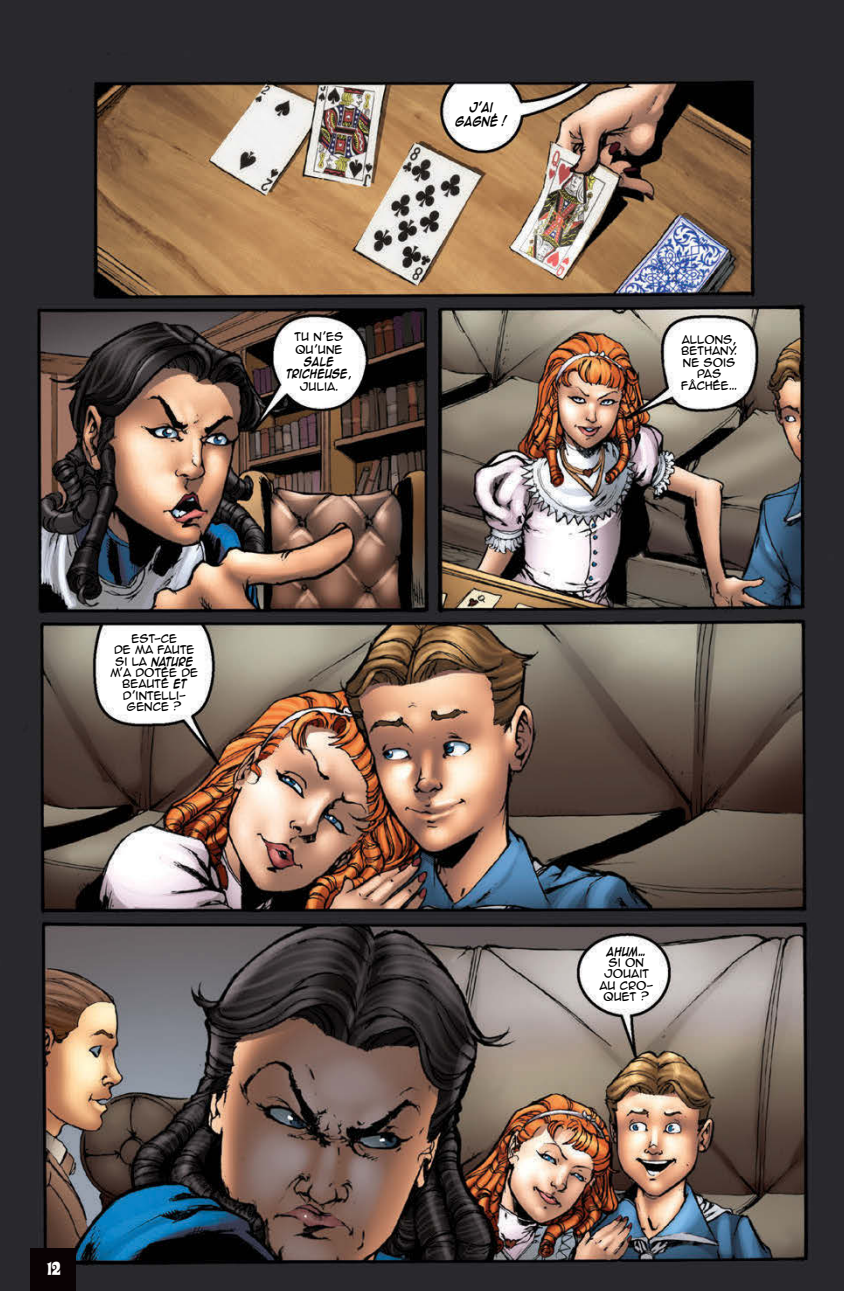
<style>
.page{position:relative;width:844px;height:1291px;background:#fff}
.page>*{position:absolute;margin:0;border:0;box-sizing:border-box;transform-origin:0 0}
.t1{font:900 15.75px "Bobo";color:#fff}
.t2{font:700 11.38px/14px "Anime Ace 2.0 BB";color:#000;text-align:center;scale:.8 1}
.t3{font:10.5px/11.4px "Anime Ace 2.0 BB";color:#000;text-align:center}
.s1{font-weight:700}
</style>
<div class="page">
<img style="left:0;top:0;width:844px;height:1290px">
<div style="left:31px;top:1248px;width:45px;height:42px;background:#0a0204"></div>
<p class="t3" style="left:286px;top:332px;width:67px;line-height:12.2px">TU N’ES<br>QU’UNE<br><span class="s1">SALE<br>TRICHEUSE</span>,<br>JULIA.</p>
<p class="t3" style="left:111px;top:633px;width:89px">EST-CE<br>DE MA FAUTE<br>SI LA <span class="s1">NATURE<br></span>M’A DOTÉE DE<br>BEAUTÉ <span class="s1">ET<br></span>D’INTELLI-<br>GENCE ?</p>
<p class="t1" style="left:47px;top:1260px;width:15px">12</p>
<p class="t2" style="left:456px;top:101px;width:66px">J’AI<br>GAGNÉ !</p>
<p class="t3" style="left:681px;top:335px;width:58px">ALLONS,<br>BETHANY.<br>NE SOIS<br>PAS<br>FÂCHÉE…</p>
<p class="t3" style="left:599px;top:946px;width:56px"><span class="s1">AHUM…<br></span>SI ON<br>JOUAIT<br>AU CRO-<br>QUET ?</p>
</div>
